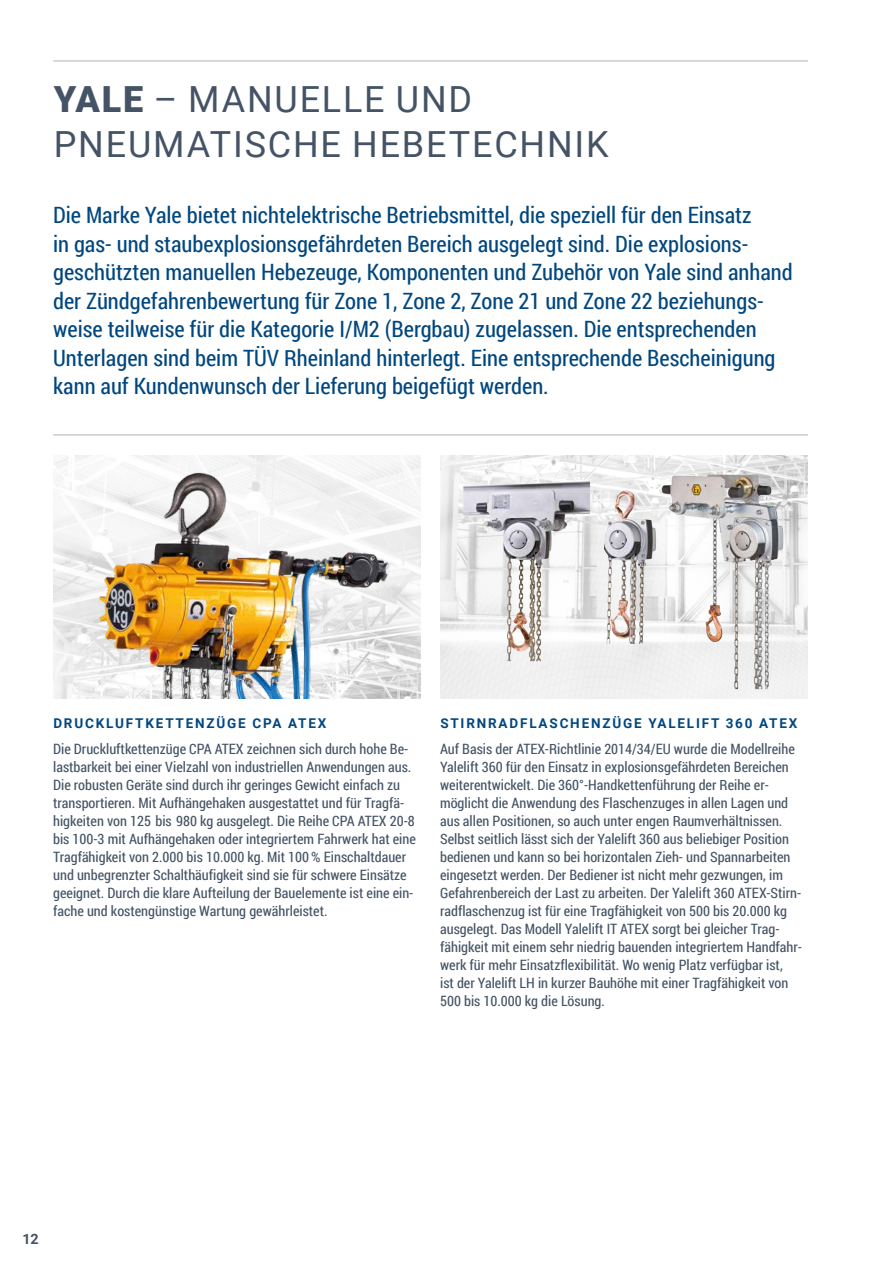
<style>
.page{position:relative;width:893px;height:1263px;background:#fff}
.page>*{position:absolute;margin:0;border:0;box-sizing:border-box;transform-origin:0 0}
.t1{font:36px/45px "Roboto";letter-spacing:.05em;color:#445365}
.t2{font:22.5px/28.5px "Roboto Condensed";color:#00477f}
.t3{font:14.25px/18px "Roboto Condensed";color:#445365}
.t4{font:700 14.25px "Roboto";color:#445365}
.t5{font:700 13.5px "Roboto";letter-spacing:.135em;color:#00477f}
.s1{font-weight:900}
</style>
<div class="page">
<hr style="left:53px;top:61px;width:755px;height:1px;background:#adb0b3">
<img style="left:53px;top:456px;width:368px;height:243px">
<hr style="left:53px;top:434px;width:755px;height:1px;background:#adb0b3">
<img style="left:78px;top:466px;width:318px;height:233px">
<img style="left:440px;top:456px;width:368px;height:243px">
<img style="left:463px;top:486px;width:72px;height:175px">
<img style="left:604px;top:491px;width:19px;height:153px">
<img style="left:661px;top:474px;width:62px;height:169px">
<h1 class="t1" style="left:54px;top:75px;width:556px"><span class="s1">YALE</span> – MANUELLE UND<br>PNEUMATISCHE HEBETECHNIK</h1>
<p class="t2" style="left:53px;top:200px;width:741px">Die Marke Yale bietet nichtelektrische Betriebsmittel, die speziell für den Einsatz<br>in gas- und staubexplosionsgefährdeten Bereich ausgelegt sind. Die explosions&shy;geschützten manuellen Hebezeuge, Komponenten und Zubehör von Yale sind anhand der Zündgefahrenbewertung für Zone 1, Zone 2, Zone 21 und Zone 22 beziehungs&shy;weise teilweise für die Kategorie I/M2 (Bergbau) zugelassen. Die entsprechenden Unterlagen sind beim TÜV Rheinland hinterlegt. Eine entsprechende Bescheinigung kann auf Kundenwunsch der Lieferung beigefügt werden.</p>
<p class="t5" style="left:53px;top:714px;width:274px">DRUCKLUFTKETTENZÜGE CPA ATEX</p>
<p class="t5" style="left:440px;top:714px;width:359px">STIRNRADFLASCHENZÜGE YALELIFT 360 ATEX</p>
<p class="t3" style="left:53px;top:739px;width:364px">Die Druckluftkettenzüge CPA ATEX zeichnen sich durch hohe Be&shy;lastbarkeit bei einer Vielzahl von industriellen Anwendungen aus.<br>Die robusten Geräte sind durch ihr geringes Gewicht einfach zu transportieren. Mit Aufhängehaken ausgestattet und für Tragfä&shy;higkeiten von 125 bis 980 kg ausgelegt. Die Reihe CPA ATEX 20-8 bis 100-3 mit Aufhängehaken oder integriertem Fahrwerk hat eine Tragfähigkeit von 2.000 bis 10.000 kg. Mit 100 % Einschaltdauer und unbegrenzter Schalthäufigkeit sind sie für schwere Einsätze geeignet. Durch die klare Aufteilung der Bauelemente ist eine ein&shy;fache und kostengünstige Wartung gewährleistet.</p>
<p class="t3" style="left:440px;top:739px;width:363px">Auf Basis der ATEX-Richtlinie 2014/34/EU wurde die Modellreihe Yalelift 360 für den Einsatz in explosionsgefährdeten Bereichen weiterentwickelt. Die 360°-Handkettenführung der Reihe er&shy;möglicht die Anwendung des Flaschenzuges in allen Lagen und aus allen Positionen, so auch unter engen Raumverhältnissen.<br>Selbst seitlich lässt sich der Yalelift 360 aus beliebiger Position bedienen und kann so bei horizontalen Zieh- und Spannarbeiten eingesetzt werden. Der Bediener ist nicht mehr gezwungen, im Gefahrenbereich der Last zu arbeiten. Der Yalelift 360 ATEX-Stirn&shy;radflaschenzug ist für eine Tragfähigkeit von 500 bis 20.000 kg ausgelegt. Das Modell Yalelift IT ATEX sorgt bei gleicher Trag&shy;fähigkeit mit einem sehr niedrig bauenden integriertem Handfahr&shy;werk für mehr Einsatzflexibilität. Wo wenig Platz verfügbar ist,<br>ist der Yalelift LH in kurzer Bauhöhe mit einer Tragfähigkeit von 500 bis 10.000 kg die Lösung.</p>
<p class="t4" style="left:22px;top:1229px;width:18px">12</p>
</div>
